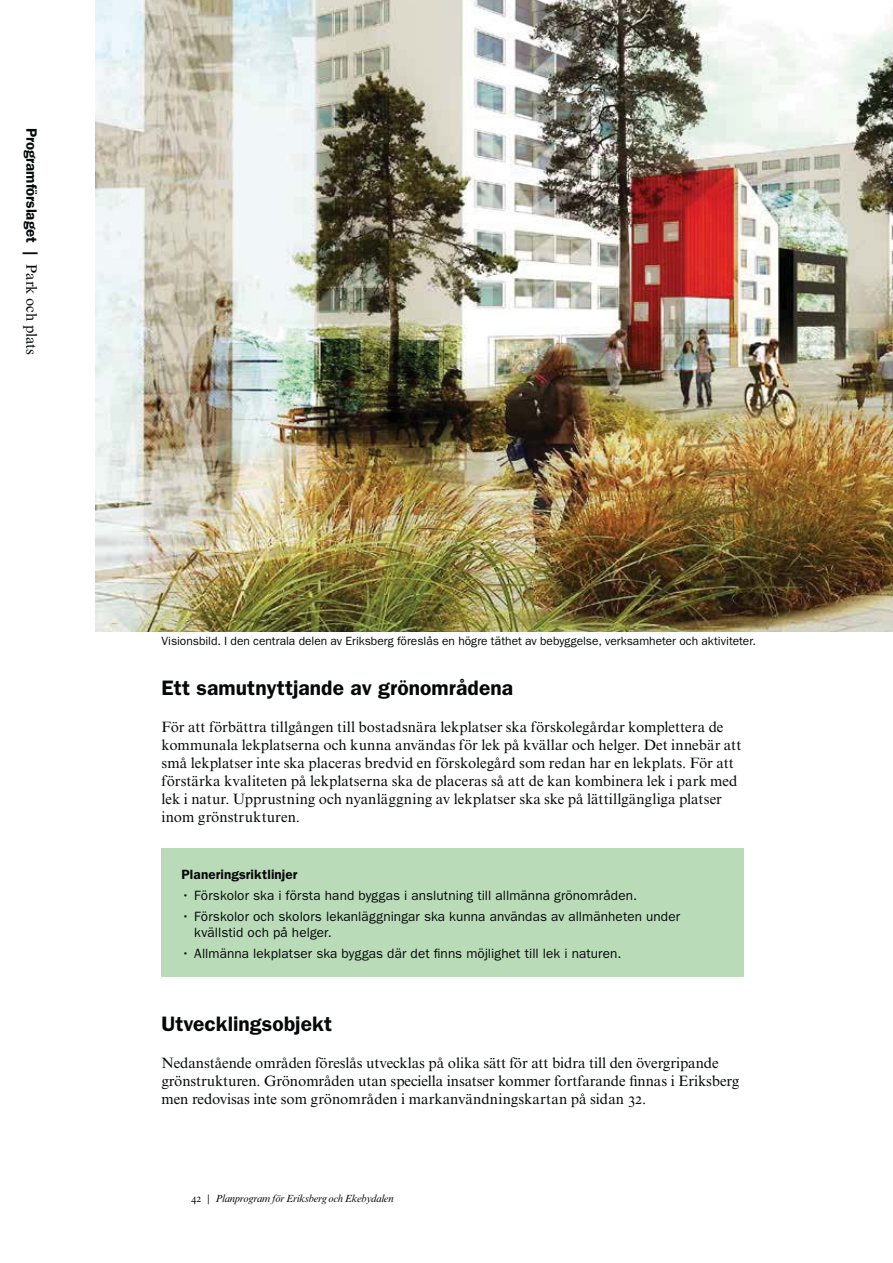
<style>
.page{position:relative;width:893px;height:1263px;background:#fff}
.page>*{position:absolute;margin:0;border:0;box-sizing:border-box;transform-origin:0 0}
.t1{font:600 21px "ITC Franklin Gothic Std";letter-spacing:.005em;color:#040809}
.t2{font:15px/18px "Times NRMT Std";letter-spacing:-.005em;color:#040809}
.t3{font:600 15px "ITC Franklin Gothic Std";color:#040809}
.t4{font:13.5px/16.5px "ITC Franklin Gothic Std";letter-spacing:.005em;color:#040809}
.t5{font:600 13.5px "ITC Franklin Gothic Std";letter-spacing:.005em;color:#040809}
.t6{font:12px "ITC Franklin Gothic Std";letter-spacing:-.005em;color:#040809}
.t7{font:italic 10.5px "Times NRMT Std";letter-spacing:-.02em;color:#040809}
.s1{font-family:"Times NRMT Std";font-weight:400}
.s2{font-style:normal}
</style>
<div class="page">
<div style="left:162px;top:849px;width:582px;height:49px;background:#badbb8"></div>
<div style="left:162px;top:890px;width:582px;height:66px;background:#badbb8"></div>
<div style="left:162px;top:927px;width:582px;height:50px;background:#badbb8"></div>
<img style="left:96px;top:0;width:797px;height:631px">
<p class="t3" style="left:37px;top:128px;width:229px;rotate:90deg">Programförslaget | <span class="s1">Park och plats</span></p>
<p class="t6" style="left:162px;top:637px;width:596px">Visionsbild. I den centrala delen av Eriksberg föreslås en högre täthet av bebyggelse, verksamheter och aktiviteter.</p>
<h1 class="t1" style="left:162px;top:680px;width:353px">Ett samutnyttjande av grönområdena</h1>
<p class="t2" style="left:162px;top:719px;width:581px">För att förbättra tillgången till bostadsnära lekplatser ska förskolegårdar komplettera de kommunala lekplatserna och kunna användas för lek på kvällar och helger. Det innebär att små lekplatser inte ska placeras bredvid en förskolegård som redan har en lekplats. För att förstärka kvaliteten på lekplatserna ska de placeras så att de kan kombinera lek i park med lek i natur. Upprustning och nyanläggning av lekplatser ska ske på lättillgängliga platser inom grönstrukturen.</p>
<p class="t5" style="left:181px;top:870px;width:118px">Planeringsriktlinjer</p>
<p class="t4" style="left:181px;top:888px;width:457px">• Förskolor ska i första hand byggas i anslutning till allmänna grönområden.</p>
<p class="t4" style="left:194px;top:909px;width:487px;text-indent:-13px">• Förskolor och skolors lekanläggningar ska kunna användas av allmänheten under kvällstid och på helger.</p>
<p class="t4" style="left:181px;top:946px;width:441px">• Allmänna lekplatser ska byggas där det finns möjlighet till lek i naturen.</p>
<h1 class="t1" style="left:162px;top:1016px;width:172px">Utvecklingsobjekt</h1>
<p class="t2" style="left:162px;top:1055px;width:579px">Nedanstående områden föreslås utvecklas på olika sätt för att bidra till den övergripande grönstrukturen. Grönområden utan speciella insatser kommer fortfarande finnas i Eriksberg men redovisas inte som grönområden i markanvändningskartan på sidan 32.</p>
<p class="t7" style="left:191px;top:1195px;width:204px"><span class="s2">42</span> | Planprogram för Eriksberg och Ekebydalen</p>
</div>
